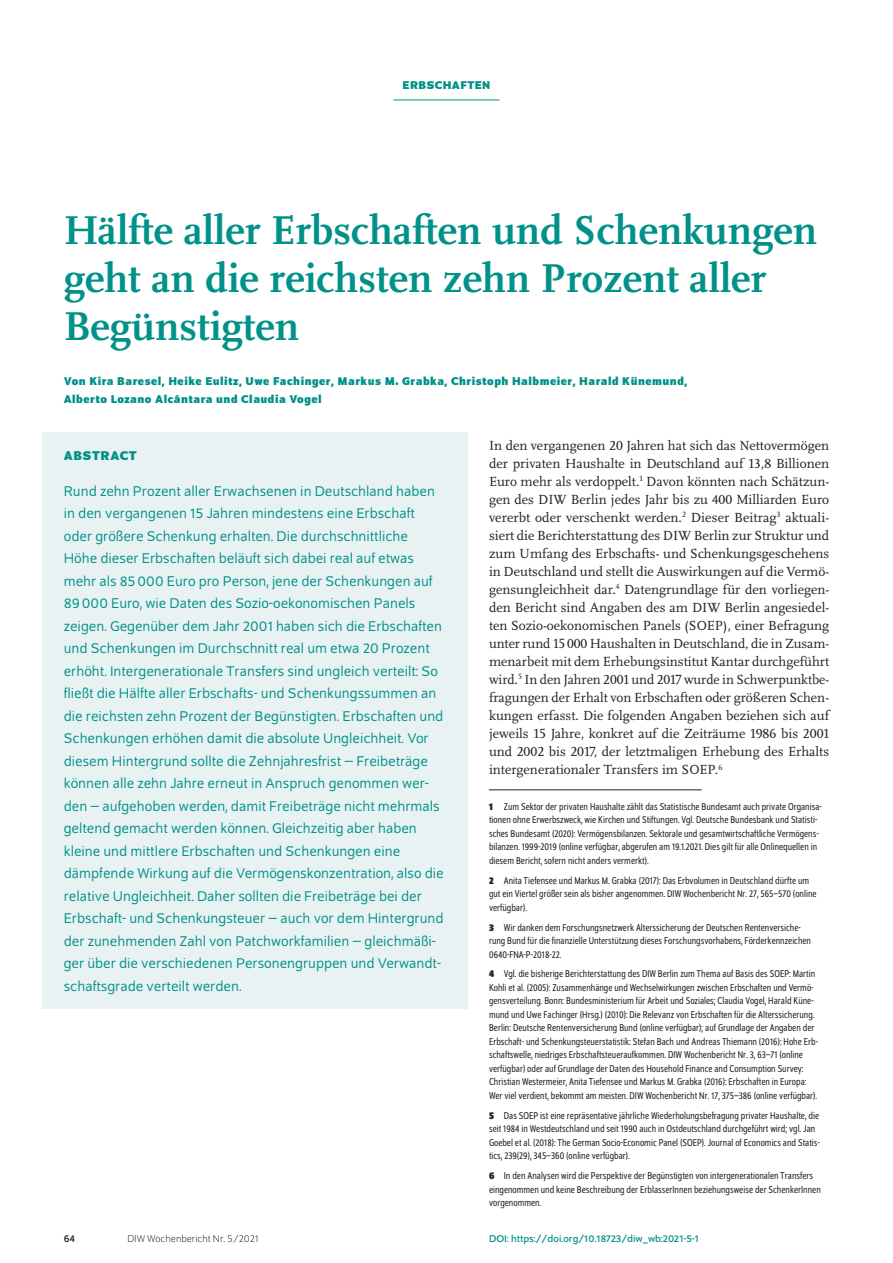
<style>
.page{position:relative;width:893px;height:1263px;background:#fff}
.page>*{position:absolute;margin:0;border:0;box-sizing:border-box;transform-origin:0 0}
.t1{font:700 42px/48px "Scala Pro";color:#009188}
.t2{font:15px/22.5px "Schumpeter Blond";color:#009188}
.t3{font:13.8px/18px "Scala Pro";color:#231f20;text-align:justify}
.t4{font:700 13.5px "Schumpeter";letter-spacing:.05em;color:#009188}
.t5{font:700 12px/18px "Schumpeter";letter-spacing:.04em;color:#009188}
.t6{font:semi-condensed 10.5px/13.5px "Schumpeter Blond";color:#231f20}
.t7{font:10.5px "Schumpeter";color:#009188}
.t8{font:300 10.5px "Schumpeter";color:#231f20}
.t9{font:10.5px "Schumpeter";color:#231f20}
.s1{font-family:"Schumpeter";font-weight:700}
</style>
<div class="page">
<hr style="left:393px;top:100px;width:107px;height:1px;background:#009188">
<div style="left:43px;top:432px;width:425px;height:576px;background:#e9f2f2"></div>
<hr style="left:489px;top:789px;width:213px;height:1px;background:#231f20">
<p class="t5" style="left:403px;top:76px;width:89px">ERBSCHAFTEN</p>
<h1 class="t1" style="left:64px;top:203px;width:755px">Hälfte aller Erbschaften und Schenkungen geht an die reichsten zehn Prozent aller<br>Begünstigten</h1>
<p class="t5" style="left:64px;top:372px;width:625px">Von Kira Baresel, Heike Eulitz, Uwe Fachinger, Markus M. Grabka, Christoph Halbmeier, Harald Künemund,<br>Alberto Lozano Alcántara und Claudia Vogel</p>
<p class="t4" style="left:64px;top:448px;width:75px">ABSTRACT</p>
<p class="t2" style="left:64px;top:480px;width:381px">Rund zehn Prozent aller Erwachsenen in Deutschland haben in den vergangenen 15 Jahren mindestens eine Erbschaft oder größere Schenkung erhalten. Die durchschnittliche Höhe dieser Erbschaften beläuft sich dabei real auf etwas mehr als 85000 Euro pro Person, jene der Schenkungen auf 89000 Euro, wie Daten des Sozio-oekonomischen Panels zeigen. Gegenüber dem Jahr 2001 haben sich die Erbschaften und Schenkungen im Durchschnitt real um etwa 20 Prozent erhöht. Intergenerationale Transfers sind ungleich verteilt: So fließt die Hälfte aller Erbschafts- und Schenkungssummen an die reichsten zehn Prozent der Begünstigten. Erbschaften und Schenkungen erhöhen damit die absolute Ungleichheit. Vor diesem Hintergrund sollte die Zehnjahresfrist – Freibeträge können alle zehn Jahre erneut in Anspruch genommen wer&shy;den – aufgehoben werden, damit Freibeträge nicht mehrmals geltend gemacht werden können. Gleichzeitig aber haben kleine und mittlere Erbschaften und Schenkungen eine dämpfende Wirkung auf die Vermögenskonzentration, also die relative Ungleichheit. Daher sollten die Freibeträge bei der Erbschaft- und Schenkungsteuer – auch vor dem Hintergrund der zunehmenden Zahl von Patchworkfamilien – gleichmäßi&shy;ger über die verschiedenen Personengruppen und Verwandt&shy;schaftsgrade verteilt werden.</p>
<p class="t3" style="left:489px;top:436px;width:342px">In den vergangenen 20 Jahren hat sich das Nettovermögen der privaten Haushalte in Deutschland auf 13,8 Billionen Euro mehr als verdoppelt.<sup>1</sup> Davon könnten nach Schätzun&shy;gen des DIW Berlin jedes Jahr bis zu 400 Milliarden Euro vererbt oder verschenkt werden.<sup>2</sup> Dieser Beitrag<sup>3</sup> aktuali&shy;siert die Berichterstattung des DIW Berlin zur Struktur und zum Umfang des Erbschafts- und Schenkungsgeschehens in Deutschland und stellt die Auswirkungen auf die Vermö&shy;gensungleichheit dar.<sup>4</sup> Datengrundlage für den vorliegen&shy;den Bericht sind Angaben des am DIW Berlin angesiedel&shy;ten Sozio-oekonomischen Panels (SOEP), einer Befragung unter rund 15000 Haushalten in Deutschland, die in Zusam&shy;menarbeit mit dem Erhebungsinstitut Kantar durchgeführt wird.<sup>5</sup> In den Jahren 2001 und 2017 wurde in Schwerpunktbe&shy;fragungen der Erhalt von Erbschaften oder größeren Schen&shy;kungen erfasst. Die folgenden Angaben beziehen sich auf jeweils 15 Jahre, konkret auf die Zeiträume 1986 bis 2001 und 2002 bis 2017, der letztmaligen Erhebung des Erhalts intergenerationaler Transfers im SOEP.<sup>6</sup></p>
<p class="t6" style="left:489px;top:800px;width:334px"><span class="s1">1</span> Zum Sektor der privaten Haushalte zählt das Statistische Bundesamt auch private Organisa&shy;tionen ohne Erwerbszweck, wie Kirchen und Stiftungen. Vgl. Deutsche Bundesbank und Statisti&shy;sches Bundesamt (2020): Vermögensbilanzen. Sektorale und gesamtwirtschaftliche Vermögens&shy;bilanzen. 1999-2019 (online verfügbar, abgerufen am 19.1.2021. Dies gilt für alle Onlinequellen in diesem Bericht, sofern nicht anders vermerkt).</p>
<p class="t6" style="left:489px;top:874px;width:329px"><span class="s1">2</span> Anita Tiefensee und Markus M. Grabka (2017): Das Erbvolumen in Deutschland dürfte um gut ein Viertel größer sein als bisher angenommen. DIW Wochenbericht Nr. 27, 565–570 (online verfügbar).</p>
<p class="t6" style="left:489px;top:921px;width:324px"><span class="s1">3</span> Wir danken dem Forschungsnetzwerk Alterssicherung der Deutschen Rentenversiche&shy;rung Bund für die finanzielle Unterstützung dieses Forschungsvorhabens, Förderkennzeichen<br>0640-FNA-P-2018-22.</p>
<p class="t6" style="left:489px;top:967px;width:331px"><span class="s1">4</span> Vgl. die bisherige Berichterstattung des DIW Berlin zum Thema auf Basis des SOEP: Martin Kohli et al. (2005): Zusammenhänge und Wechselwirkungen zwischen Erbschaften und Vermö&shy;gensverteilung. Bonn: Bundesministerium für Arbeit und Soziales; Claudia Vogel, Harald Küne&shy;mund und Uwe Fachinger (Hrsg.) (2010): Die Relevanz von Erbschaften für die Alterssicherung.<br>Berlin: Deutsche Rentenversicherung Bund (online verfügbar); auf Grundlage der Angaben der Erbschaft- und Schenkungsteuerstatistik: Stefan Bach und Andreas Thiemann (2016): Hohe Erb&shy;schaftswelle, niedriges Erbschaftsteueraufkommen. DIW Wochenbericht Nr. 3, 63–71 (online verfügbar) oder auf Grundlage der Daten des Household Finance and Consumption Survey:<br>Christian Westermeier, Anita Tiefensee und Markus M. Grabka (2016): Erbschaften in Europa:<br>Wer viel verdient, bekommt am meisten. DIW Wochenbericht Nr. 17, 375–386 (online verfügbar).</p>
<p class="t6" style="left:489px;top:1109px;width:332px"><span class="s1">5</span> Das SOEP ist eine repräsentative jährliche Wiederholungsbefragung privater Haushalte, die seit 1984 in Westdeutschland und seit 1990 auch in Ostdeutschland durchgeführt wird; vgl. Jan Goebel et al. (2018): The German Socio-Economic Panel (SOEP). Journal of Economics and Statis&shy;tics, 239(29), 345–360 (online verfügbar).</p>
<p class="t6" style="left:489px;top:1169px;width:333px"><span class="s1">6</span> In den Analysen wird die Perspektive der Begünstigten von intergenerationalen Transfers eingenommen und keine Beschreibung der ErblasserInnen beziehungsweise der SchenkerInnen vorgenommen.</p>
<p class="t9" style="left:64px;top:1233px;width:13px">64</p>
<p class="t8" style="left:128px;top:1234px;width:132px">DIW Wochenbericht Nr. 5/2021</p>
<p class="t7" style="left:489px;top:1233px;width:211px">DOI: https://doi.org/10.18723/diw_wb:2021-5-1</p>
</div>
